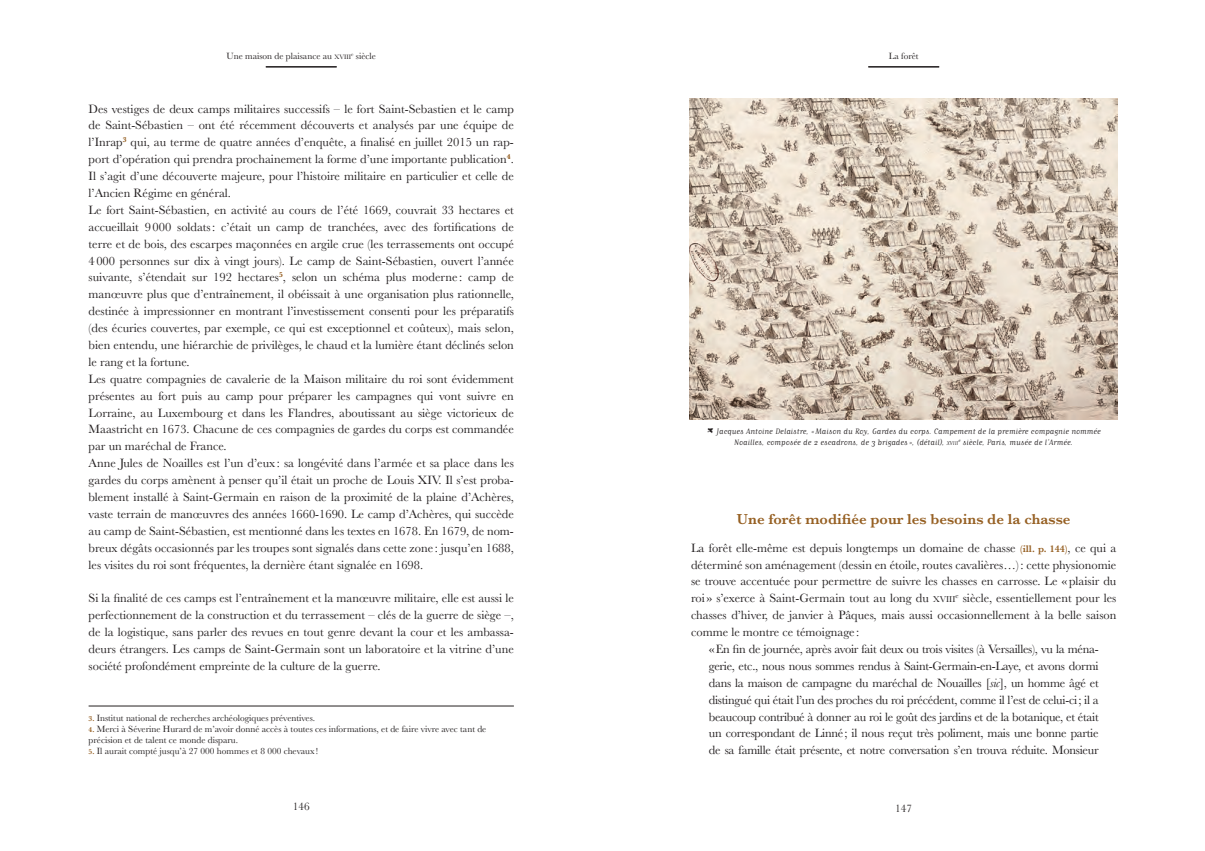
<style>
.page{position:relative;width:1205px;height:851px;background:#fff}
.page>*{position:absolute;margin:0;border:0;box-sizing:border-box;transform-origin:0 0}
.t1{font:600 15px "Baskerville";color:#966023}
.t2{font:12.5px/16.9px "Baskerville";color:#231f20;text-align:justify}
.t3{font:11.25px "Baskerville";color:#231f20}
.t4{font:9.38px/11.2px "Baskerville";color:#231f20}
.t5{font:9.38px/11.2px "Matrix Script";color:#231f20}
.s1{font-size:6.5px}
.s2{font-weight:600;font-size:7.5px;color:#966023}
.s3{font-weight:600;font-size:10px;color:#966023}
.s4{font-size:8.75px}
.s5{font-style:italic}
</style>
<div class="page">
<hr style="left:266px;top:66px;width:71px;height:1px;background:#231f20">
<hr style="left:266px;top:67px;width:71px;height:1px;background:#231f20">
<hr style="left:868px;top:66px;width:71px;height:1px;background:#231f20">
<hr style="left:868px;top:67px;width:71px;height:1px;background:#231f20">
<img style="left:690px;top:99px;width:428px;height:320px">
<hr style="left:89px;top:705px;width:425px;height:1px;background:#231f20">
<p class="t4" style="left:227px;top:51px;width:151px">Une maison de plaisance au <span class="s1">XVIII</span><sup>e</sup> siècle</p>
<p class="t4" style="left:889px;top:51px;width:31px">La forêt</p>
<p class="t2" style="left:89px;top:100px;width:427px;text-align:left">Des vestiges de deux camps militaires successifs – le fort Saint-Sebastien et le camp de Saint-Sébastien – ont été récemment découverts et analysés par une équipe de l’Inrap<sup>3</sup> qui, au terme de quatre années d’enquête, a finalisé en juillet 2015 un rap&shy;port d’opération qui prendra prochainement la forme d’une importante publication<sup>4</sup>.<br>Il s’agit d’une découverte majeure, pour l’histoire militaire en particulier et celle de l’Ancien Régime en général.<br>Le fort Saint-Sébastien, en activité au cours de l’été 1669, couvrait 33 hectares et accueillait 9 000 soldats : c’était un camp de tranchées, avec des fortifications de terre et de bois, des escarpes maçonnées en argile crue (les terrassements ont occupé 4 000 personnes sur dix à vingt jours). Le camp de Saint-Sébastien, ouvert l’année suivante, s’étendait sur 192 hectares<sup>5</sup>, selon un schéma plus moderne : camp de manœuvre plus que d’entraînement, il obéissait à une organisation plus rationnelle, destinée à impressionner en montrant l’investissement consenti pour les préparatifs (des écuries couvertes, par exemple, ce qui est exceptionnel et coûteux), mais selon, bien entendu, une hiérarchie de privilèges, le chaud et la lumière étant déclinés selon le rang et la fortune.<br>Les quatre compagnies de cavalerie de la Maison militaire du roi sont évidemment présentes au fort puis au camp pour préparer les campagnes qui vont suivre en Lorraine, au Luxembourg et dans les Flandres, aboutissant au siège victorieux de Maastricht en 1673. Chacune de ces compagnies de gardes du corps est commandée par un maréchal de France.<br>Anne Jules de Noailles est l’un d’eux : sa longévité dans l’armée et sa place dans les gardes du corps amènent à penser qu’il était un proche de Louis XIV. Il s’est proba&shy;blement installé à Saint-Germain en raison de la proximité de la plaine d’Achères, vaste terrain de manœuvres des années 1660-1690. Le camp d’Achères, qui succède au camp de Saint-Sébastien, est mentionné dans les textes en 1678. En 1679, de nom&shy;breux dégâts occasionnés par les troupes sont signalés dans cette zone : jusqu’en 1688, les visites du roi sont fréquentes, la dernière étant signalée en 1698.</p>
<p class="t2" style="left:89px;top:589px;width:427px">Si la finalité de ces camps est l’entraînement et la manœuvre militaire, elle est aussi le perfectionnement de la construction et du terrassement – clés de la guerre de siège –, de la logistique, sans parler des revues en tout genre devant la cour et les ambassa&shy;deurs étrangers. Les camps de Saint-Germain sont un laboratoire et la vitrine d’une société profondément empreinte de la culture de la guerre.</p>
<p class="t4" style="left:89px;top:711px;width:228px"><span class="s2">3.</span> Institut national de recherches archéologiques préventives.</p>
<p class="t4" style="left:89px;top:723px;width:399px"><span class="s2">4.</span> Merci à Séverine Hurard de m’avoir donné accès à toutes ces informations, et de faire vivre avec tant de précision et de talent ce monde disparu.</p>
<p class="t4" style="left:89px;top:745px;width:231px"><span class="s2">5.</span> Il aurait compté jusqu’à 27 000 hommes et 8 000 chevaux !</p>
<p class="t5" style="left:734px;top:425px;width:368px;text-indent:-18px">Jacques Antoine Delaistre, « Maison du Roy, Gardes du corps. Campement de la première compagnie nommée<br>Noailles, composée de 2 escadrons, de 3 brigades », (détail), <span class="s1">XVIII</span><sup>e</sup> siècle, Paris, musée de l’Armée.</p>
<p class="t1" style="left:737px;top:510px;width:335px">Une forêt modifiée pour les besoins de la chasse</p>
<p class="t2" style="left:691px;top:539px;width:427px">La forêt elle-même est depuis longtemps un domaine de chasse <span class="s3">(ill. p. 144)</span>, ce qui a déterminé son aménagement (dessin en étoile, routes cavalières…) : cette physionomie se trouve accentuée pour permettre de suivre les chasses en carrosse. Le « plaisir du roi » s’exerce à Saint-Germain tout au long du <span class="s4">XVIII</span><sup>e</sup> siècle, essentiellement pour les chasses d’hiver, de janvier à Pâques, mais aussi occasionnellement à la belle saison comme le montre ce témoignage :</p>
<p class="t2" style="left:709px;top:640px;width:391px">« En fin de journée, après avoir fait deux ou trois visites (à Versailles), vu la ména&shy;gerie, etc., nous nous sommes rendus à Saint-Germain-en-Laye, et avons dormi dans la maison de campagne du maréchal de Nouailles [<span class="s5">sic</span>], un homme âgé et distingué qui était l’un des proches du roi précédent, comme il l’est de celui-ci; il a beaucoup contribué à donner au roi le goût des jardins et de la botanique, et était un correspondant de Linné; il nous reçut très poliment, mais une bonne partie de sa famille était présente, et notre conversation s’en trouva réduite. Monsieur</p>
<p class="t3" style="left:293px;top:799px;width:18px">146</p>
<p class="t3" style="left:895px;top:802px;width:18px">147</p>
</div>
